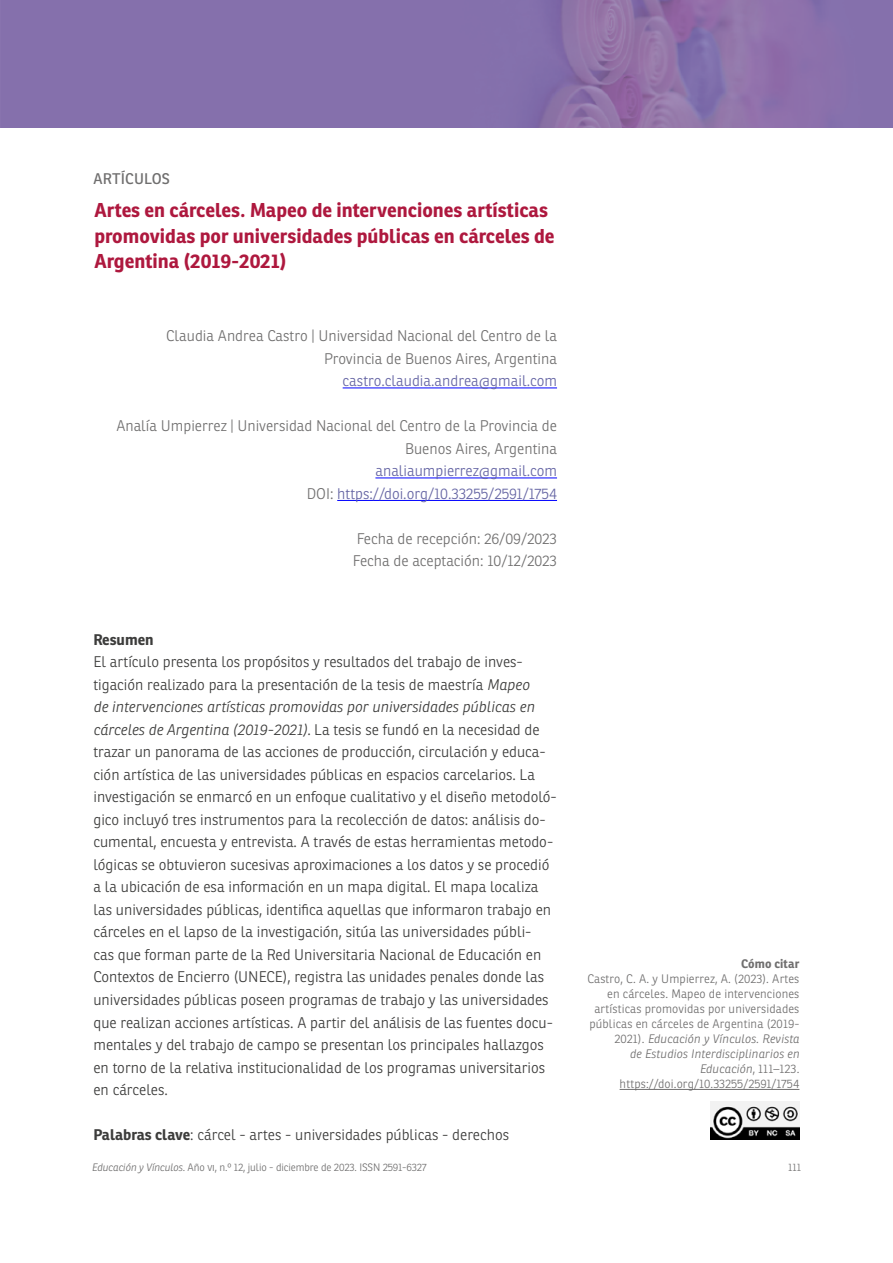
<style>
.page{position:relative;width:893px;height:1263px;background:#fff}
.page>*{position:absolute;margin:0;border:0;box-sizing:border-box;transform-origin:0 0}
.t1{font:700 19.5px/25.5px "Ronnia Basic";color:#ae183e}
.t2{font:300 15px/22.5px "Ronnia";color:#3c3c3b}
.autor{font:300 15px/22.5px "Ronnia";color:#706f6f;text-align:right}
.autor-2{font:300 15px "Ronnia";color:#6565a4}
.sección{font:15px "Ronnia";letter-spacing:.01em;color:#706f6f}
.t3{font:700 15px "Ronnia";color:#3c3c3b}
.t4{font:300 12px/15px "Ronnia";letter-spacing:.01em;color:#706f6f;text-align:right}
.t5{font:italic 300 12px/15px "Ronnia";letter-spacing:.01em;color:#706f6f;text-align:right}
.t6{font:700 12px "Ronnia";letter-spacing:.01em;color:#706f6f}
.t7{font:300 10.5px "Ronnia";letter-spacing:-.01em;color:#706f6f}
.s1{color:#706f6f}
.s2{font-style:italic}
.s3{font-weight:700}
.s4{font-style:normal}
</style>
<div class="page">
<img style="left:0;top:0;width:893px;height:128px">
<hr style="left:343px;top:388px;width:214px;height:1px;background:#00f">
<hr style="left:375px;top:478px;width:182px;height:1px;background:#00f">
<hr style="left:337px;top:500px;width:220px;height:1px;background:#00f">
<img style="left:710px;top:1101px;width:90px;height:39px">
<hr style="left:620px;top:1089px;width:179px;height:1px;background:#706f6f">
<p class="sección" style="left:94px;top:169px;width:78px">ARTÍCULOS</p>
<h1 class="t1" style="left:94px;top:197px;width:462px">Artes en cárceles. Mapeo de intervenciones artísticas promovidas por universidades públicas en cárceles de<br>Argentina (2019-2021)</h1>
<p class="autor" style="left:166px;top:325px;width:392px">Claudia Andrea Castro | Universidad Nacional del Centro de la<br>Provincia de Buenos Aires, Argentina</p>
<p class="autor-2" style="left:343px;top:372px;width:216px">castro.claudia.andrea@gmail.com</p>
<p class="autor" style="left:116px;top:415px;width:442px">Analía Umpierrez | Universidad Nacional del Centro de la Provincia de<br>Buenos Aires, Argentina</p>
<p class="autor-2" style="left:375px;top:462px;width:183px">analiaumpierrez@gmail.com</p>
<p class="autor-2" style="left:307px;top:484px;width:252px"><span class="s1">DOI:</span> https://doi.org/10.33255/2591/1754</p>
<p class="autor" style="left:357px;top:527px;width:202px">Fecha de recepción: 26/09/2023</p>
<p class="autor" style="left:353px;top:550px;width:206px">Fecha de aceptación: 10/12/2023</p>
<p class="t3" style="left:93px;top:630px;width:62px">Resumen</p>
<p class="t2" style="left:93px;top:651px;width:465px">El artículo presenta los propósitos y resultados del trabajo de inves&shy;tigación realizado para la presentación de la tesis de maestría <span class="s2">Mapeo<br>de intervenciones artísticas promovidas por universidades públicas en cárceles de Argentina (2019-2021)</span>. La tesis se fundó en la necesidad de trazar un panorama de las acciones de producción, circulación y educa&shy;ción artística de las universidades públicas en espacios carcelarios. La investigación se enmarcó en un enfoque cualitativo y el diseño metodoló&shy;gico incluyó tres instrumentos para la recolección de datos: análisis do&shy;cumental, encuesta y entrevista. A través de estas herramientas metodo&shy;lógicas se obtuvieron sucesivas aproximaciones a los datos y se procedió a la ubicación de esa información en un mapa digital. El mapa localiza las universidades públicas, identifica aquellas que informaron trabajo en cárceles en el lapso de la investigación, sitúa las universidades públi-<br>cas que forman parte de la Red Universitaria Nacional de Educación en Contextos de Encierro (UNECE), registra las unidades penales donde las universidades públicas poseen programas de trabajo y las universidades que realizan acciones artísticas. A partir del análisis de las fuentes docu&shy;mentales y del trabajo de campo se presentan los principales hallazgos en torno de la relativa institucionalidad de los programas universitarios en cárceles.</p>
<p class="t2" style="left:93px;top:1123px;width:417px"><span class="s3">Palabras clave</span>: cárcel - artes - universidades públicas - derechos</p>
<h4 class="t6" style="left:741px;top:956px;width:60px">Cómo citar</h4>
<h4 class="t4" style="left:587px;top:971px;width:213px">Castro, C. A. y Umpierrez, A. (2023). Artes en cárceles. Mapeo de intervenciones artísticas promovidas por universidades públicas en cárceles de Argentina (2019- 2021). <span class="s2">Educación y Vínculos. Revista</span></h4>
<h4 class="t5" style="left:630px;top:1046px;width:171px">de Estudios Interdisciplinarios en<br>Educación, <span class="s4">111–123.</span></h4>
<h4 class="t4" style="left:620px;top:1076px;width:181px">https://doi.org/10.33255/2591/1754</h4>
<p class="t7" style="left:92px;top:1161px;width:336px"><span class="s2">Educación y Vínculos</span>. Año vi, n.º 12, julio - diciembre de 2023. ISSN 2591-6327</p>
<p class="t7" style="left:788px;top:1161px;width:14px">111</p>
</div>
